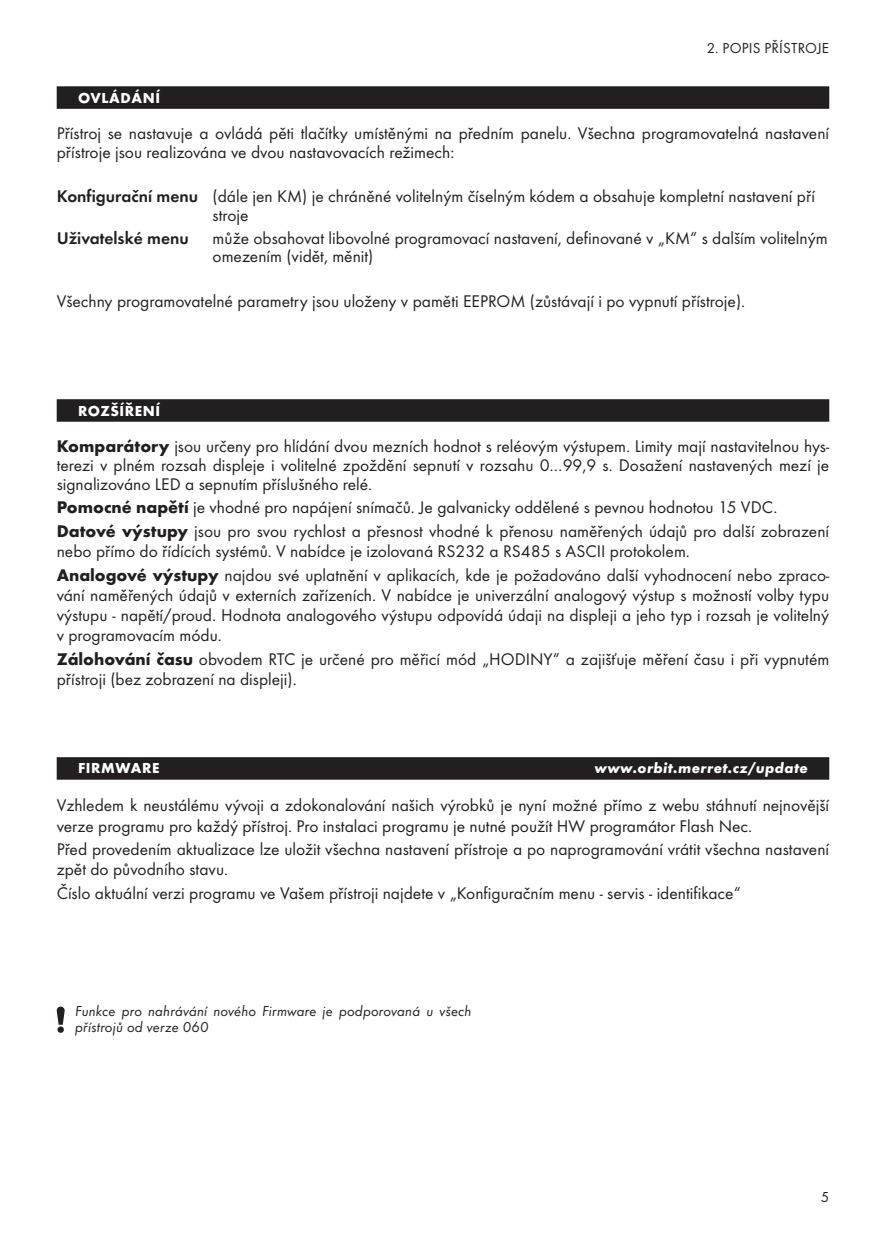
<style>
.page{position:relative;width:886px;height:1241px;background:#fff}
.page>*{position:absolute;margin:0;border:0;box-sizing:border-box;transform-origin:0 0}
.t1{font:17.5px/18.8px "Futura TOT";color:#231f20}
.t2{font:600 17.5px "Futura TOT";color:#231f20}
.t3{font:15px/16px "Futura TOT Book Obli";letter-spacing:.01em;color:#231f20}
.t4{font:15px "Futura TOT Bold Obli";letter-spacing:.025em;color:#fff}
.t5{font:700 15px "Futura TOT";letter-spacing:.04em;color:#fff}
.t6{font:15px "Futura TOT";letter-spacing:.015em;color:#231f20}
.s1{font-weight:600}
.s2{font-weight:700}
</style>
<div class="page">
<div style="left:57px;top:86px;width:772px;height:23px;background:#231f20"></div>
<div style="left:57px;top:399px;width:772px;height:22px;background:#231f20"></div>
<div style="left:57px;top:757px;width:772px;height:22px;background:#231f20"></div>
<div style="left:57px;top:1026px;width:7px;height:6px;background:#231f20;border-radius:50%"></div>
<svg style="left:57px;top:1006px;width:8px;height:18px"></svg>
<p class="t6" style="left:707px;top:42px;width:124px">2. POPIS PŘÍSTROJE</p>
<p class="t5" style="left:78px;top:92px;width:83px">OVLÁDÁNÍ</p>
<p class="t1" style="left:57px;top:125px;width:774px">Přístroj se nastavuje a ovládá pěti tlačítky umístěnými na předním panelu. Všechna programovatelná nastavení přístroje jsou realizována ve dvou nastavovacích režimech:</p>
<p class="t1" style="left:213px;top:188px;width:604px;text-indent:-156px"><span class="s1">Konfigurační menu</span> (dále jen KM) je chráněné volitelným číselným kódem a obsahuje kompletní nastavení pří stroje</p>
<p class="t2" style="left:57px;top:230px;width:134px">Uživatelské menu</p>
<p class="t1" style="left:213px;top:229px;width:616px">může obsahovat libovolné programovací nastavení, definované v „KM“ s dalším volitelným omezením (vidět, měnit)</p>
<p class="t1" style="left:57px;top:292px;width:690px">Všechny programovatelné parametry jsou uloženy v paměti EEPROM (zůstávají i po vypnutí přístroje).</p>
<p class="t5" style="left:78px;top:404px;width:84px">ROZŠÍŘENÍ</p>
<p class="t1" style="left:57px;top:437px;width:774px;text-align:justify"><span class="s2">Komparátory</span> jsou určeny pro hlídání dvou mezních hodnot s reléovým výstupem. Limity mají nastavitelnou hys&shy;terezi v plném rozsah displeje i volitelné zpoždění sepnutí v rozsahu 0…99,9 s. Dosažení nastavených mezí je signalizováno LED a sepnutím příslušného relé.</p>
<p class="t1" style="left:57px;top:496px;width:774px;line-height:23.8px"><span class="s2">Pomocné napětí</span> je vhodné pro napájení snímačů. Je galvanicky oddělené s pevnou hodnotou 15 VDC.<br><span class="s2">Datové výstupy</span> jsou pro svou rychlost a přesnost vhodné k přenosu naměřených údajů pro další zobrazení</p>
<p class="t1" style="left:57px;top:540px;width:774px;line-height:23.8px">nebo přímo do řídících systémů. V nabídce je izolovaná RS232 a RS485 s ASCII protokolem.<br><span class="s2">Analogové výstupy</span> najdou své uplatnění v aplikacích, kde je požadováno další vyhodnocení nebo zpraco-</p>
<p class="t1" style="left:57px;top:586px;width:774px;line-height:20px;text-align:justify">vání naměřených údajů v externích zařízeních. V nabídce je univerzální analogový výstup s možností volby typu výstupu - napětí/proud. Hodnota analogového výstupu odpovídá údaji na displeji a jeho typ i rozsah je volitelný v programovacím módu.</p>
<p class="t1" style="left:57px;top:649px;width:774px;line-height:20.2px"><span class="s2">Zálohování času</span> obvodem RTC je určené pro měřicí mód „HODINY“ a zajišťuje měření času i při vypnutém přístroji (bez zobrazení na displeji).</p>
<p class="t5" style="left:78px;top:762px;width:83px">FIRMWARE</p>
<p class="t4" style="left:594px;top:762px;width:215px">www.orbit.merret.cz/update</p>
<p class="t1" style="left:57px;top:796px;width:774px;line-height:20.2px">Vzhledem k neustálému vývoji a zdokonalování našich výrobků je nyní možné přímo z webu stáhnutí nejnovější verze programu pro každý přístroj. Pro instalaci programu je nutné použít HW programátor Flash Nec.</p>
<p class="t1" style="left:57px;top:840px;width:774px;line-height:20.2px">Před provedením aktualizace lze uložit všechna nastavení přístroje a po naprogramování vrátit všechna nastavení zpět do původního stavu.</p>
<p class="t1" style="left:57px;top:884px;width:685px">Číslo aktuální verzi programu ve Vašem přístroji najdete v „Konfiguračním menu - servis - identifikace“</p>
<p class="t3" style="left:75px;top:1003px;width:398px">Funkce pro nahrávání nového Firmware je podporovaná u všech přístrojů od verze 060</p>
<p class="t6" style="left:821px;top:1190px;width:10px">5</p>
</div>
